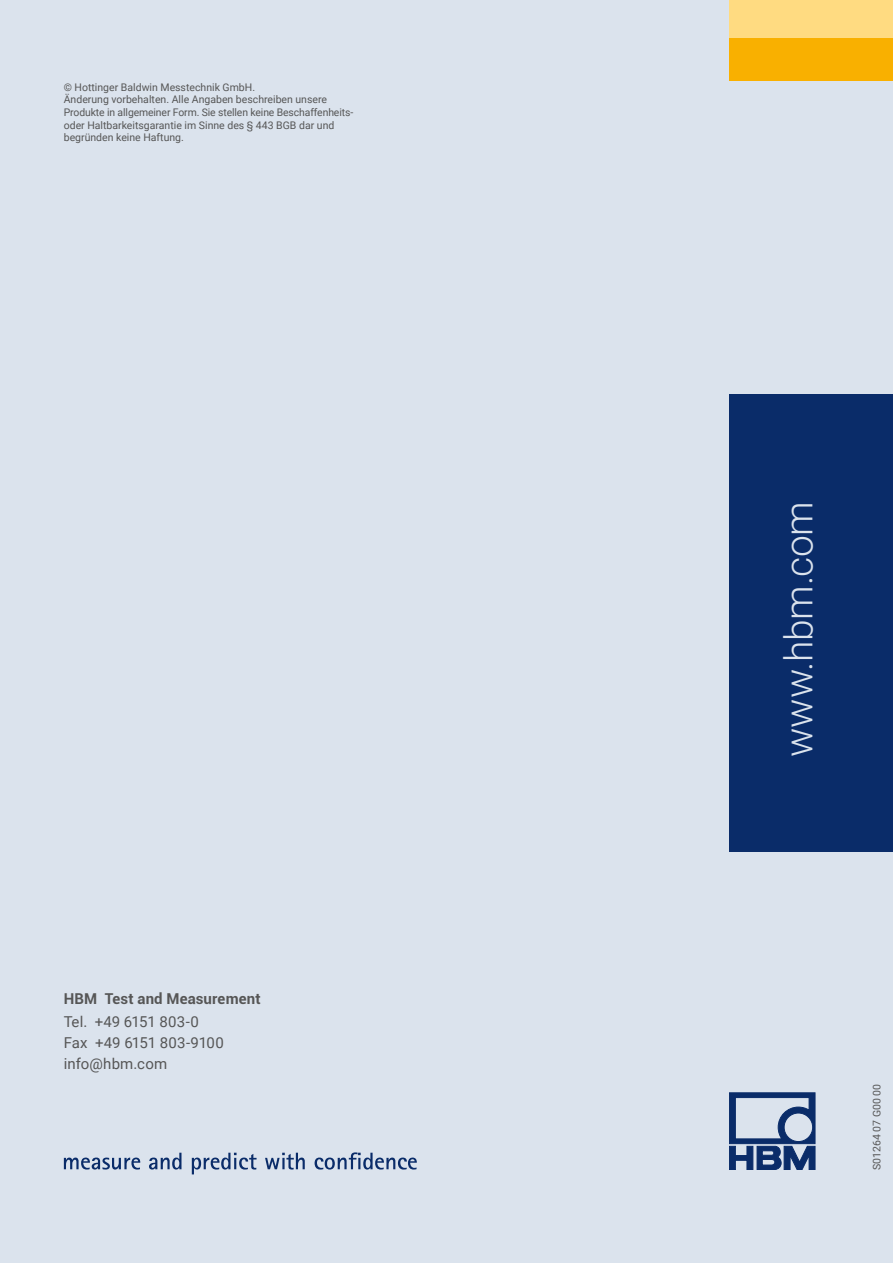
<style>
.page{position:relative;width:893px;height:1263px;background:#dbe3ed}
.page>*{position:absolute;margin:0;border:0;box-sizing:border-box;transform-origin:0 0}
.t1{font:300 39px "Roboto";letter-spacing:-.005em;color:#dbe3ed}
.t2{font:15px/21px "Roboto";letter-spacing:-.005em;color:#565656}
.t3{font:700 15px "Roboto";letter-spacing:.01em;color:#565656}
.t4{font:10.5px/12.6px "Roboto";color:#565656}
</style>
<div class="page">
<div style="left:729px;top:0;width:164px;height:81px;background:#ffdb81"></div>
<div style="left:729px;top:38px;width:164px;height:43px;background:#f9b000"></div>
<svg style="left:729px;top:1093px;width:86px;height:77px"></svg>
<div style="left:729px;top:395px;width:164px;height:457px;background:#0a2c69"></div>
<svg style="left:64px;top:1157px;width:76px;height:12px"></svg>
<svg style="left:149px;top:1153px;width:32px;height:16px"></svg>
<svg style="left:192px;top:1153px;width:65px;height:21px"></svg>
<svg style="left:265px;top:1153px;width:40px;height:16px"></svg>
<svg style="left:315px;top:1152px;width:102px;height:17px"></svg>
<p class="t4" style="left:64px;top:80px;width:291px">© Hottinger Baldwin Messtechnik GmbH.<br>Änderung vorbehalten. Alle Angaben beschreiben unsere Produkte in allgemeiner Form. Sie stellen keine Beschaffenheits&shy;oder Haltbarkeitsgarantie im Sinne des § 443 BGB dar und begründen keine Haftung.</p>
<h2 class="t3" style="left:64px;top:988px;width:198px">HBM Test and Measurement</h2>
<h2 class="t2" style="left:64px;top:1010px;width:162px">Tel. +49 6151 803-0<br>Fax +49 6151 803-9100 info@hbm.com</h2>
<h1 class="t1" style="left:771px;top:757px;width:258px;rotate:-90deg">www.hbm.com</h1>
<p class="t4" style="left:870px;top:1170px;width:88px;rotate:-90deg">S01264 07 G00 00</p>
</div>
